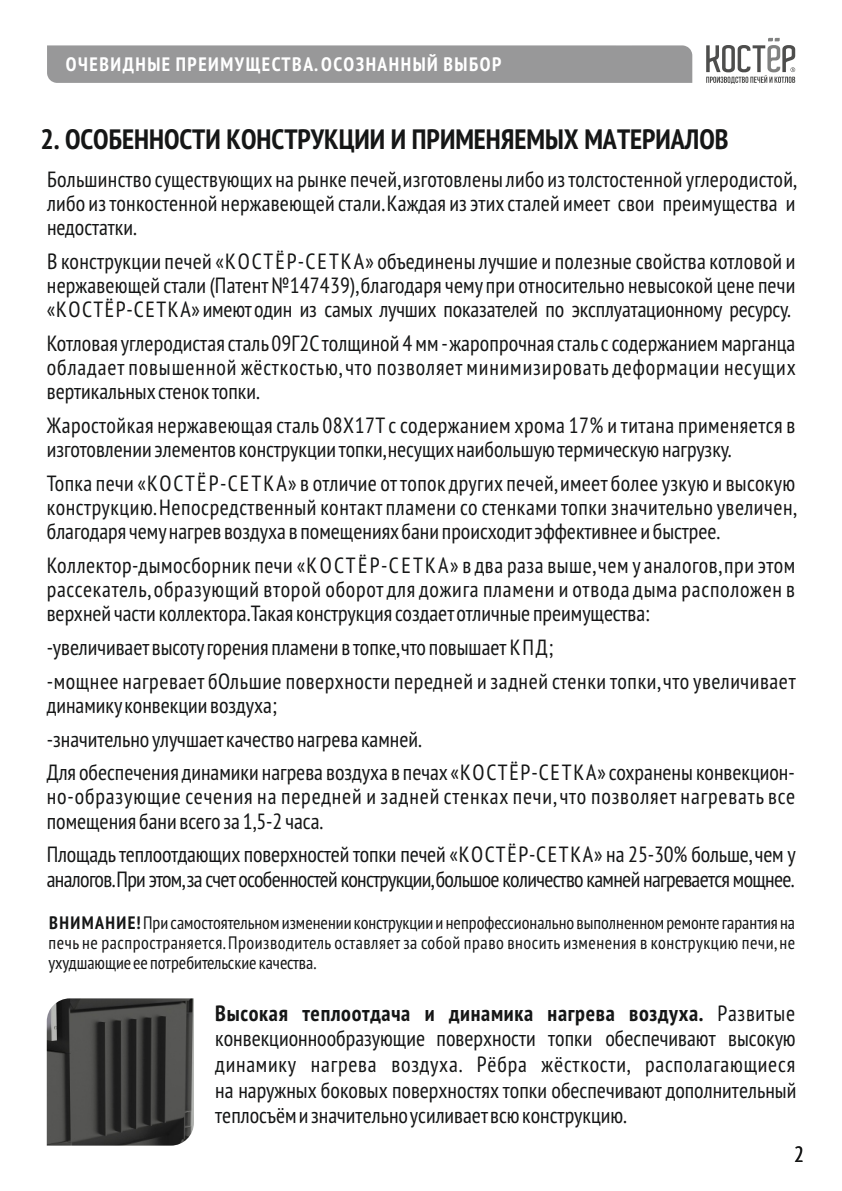
<style>
.page{position:relative;width:842px;height:1191px;background:#fff}
.page>*{position:absolute;margin:0;border:0;box-sizing:border-box;transform-origin:0 0}
.t1{font:700 condensed 28px "PT Sans";color:#151616}
.t2{font:condensed 22px/24.2px "PT Sans";color:#151616;text-align:justify}
.t3{font:condensed 22px/24.2px "PT Sans";letter-spacing:-.03em;color:#151616}
.t4{font:condensed 22px/33.6px "PT Sans";letter-spacing:.025em;color:#151616}
.t5{font:condensed 22px/24.2px "PT Sans";letter-spacing:.04em;color:#151616}
.t6{font:700 condensed 19.4px "PT Sans";letter-spacing:.08em;color:#fff}
.t7{font:condensed 18px/19.8px "PT Sans";color:#151616;text-align:justify}
.s1{font-weight:700}
</style>
<div class="page">
<div style="left:47px;top:45px;width:645px;height:38px;background:#989899"></div>
<svg style="left:706px;top:38px;width:89px;height:46px"></svg>
<img style="left:47px;top:998px;width:147px;height:147px">
<p class="t6" style="left:66px;top:57px;width:437px">ОЧЕВИДНЫЕ ПРЕИМУЩЕСТВА.ОСОЗНАННЫЙ ВЫБОР</p>
<p class="t1" style="left:41px;top:128px;width:690px">2. ОСОБЕННОСТИ КОНСТРУКЦИИ И ПРИМЕНЯЕМЫХ МАТЕРИАЛОВ</p>
<p class="t2" style="left:47px;top:169px;width:751px">Большинство существующих на рынке печей,изготовленылибо изтолстостенной углеродистой, либо изтонкостенной нержавеющей стали.Каждая изэтих сталей имеет свои преимущества и недостатки.</p>
<p class="t2" style="left:47px;top:251px;width:750px">В конструкции печей «КОСТЁР-СЕТКА» объединены лучшие и полезные свойства котловой и нержавеющей стали (Патент№147439),благодарячему при относительно невысокой цене печи «КОСТЁР-СЕТКА» имеютодин из самых лучших показателей по эксплуатационному ресурсу.</p>
<p class="t2" style="left:47px;top:333px;width:750px">Котловаяуглеродистаясталь09Г2Столщиной 4 мм-жаропрочнаястальссодержанием марганца обладает повышенной жёсткостью,что позволяет минимизировать деформации несущих вертикальныхстенок топки.</p>
<p class="t2" style="left:47px;top:415px;width:750px">Жаростойкая нержавеющаясталь 08Х17Т ссодержанием хрома 17% и титана применяется в изготовлении элементов конструкции топки,несущихнаибольшую термическую нагрузку.</p>
<p class="t2" style="left:47px;top:473px;width:751px">Топка печи «KOСТЁР-СЕТКА» в отличие оттопок других печей,имеет более узкую и высокую конструкцию.Непосредственный контакт пламени со стенками топки значительно увеличен, благодаря чемунагрев воздуха в помещенияхбани происходитэффективнее и быстрее.</p>
<p class="t2" style="left:47px;top:555px;width:750px">Коллектор-дымосборник печи «KОСТЁР-СЕТКА» в два раза выше,чем у аналогов,при этом рассекатель,образующий второй оборот для дожига пламени и отвода дыма расположен в верхней части коллектора.Такая конструкция создаетотличные преимущества:</p>
<p class="t4" style="left:47px;top:633px;width:750px">-увеличиваетвысотугорения пламени в топке,что повышает КПД;<br>-мощнее нагревает бОльшие поверхности передней и задней стенки топки,что увеличивает</p>
<p class="t2" style="left:47px;top:690px;width:750px;line-height:33.6px;text-align:left">динамикуконвекции воздуха;<br>-значительно улучшаеткачество нагрева камней.<br>Для обеспечения динамики нагрева воздуха в печах «КОСТЁР-СЕТКА» сохранены конвекцион-</p>
<p class="t5" style="left:47px;top:787px;width:750px">но-образующие сечения на передней и задней стенках печи,что позволяет нагревать все помещения бани всего за 1,5-2 часа.</p>
<p class="t3" style="left:47px;top:844px;width:750px">Площадь теплоотдающих поверхностей топки печей «КОСТЁР-СЕТКА» на 25-30% больше,чем у аналогов.При этом,за счетособенностей конструкции,большое количество камней нагревается мощнее.</p>
<p class="t7" style="left:48px;top:915px;width:748px"><span class="s1">ВНИМАНИЕ!</span> При самостоятельном изменении конструкции и непрофессионально выполненном ремонте гарантия на печь не распространяется.Производитель оставляетза собой право вносить изменения в конструкцию печи,не ухудшающие ее потребительские качества.</p>
<p class="t2" style="left:215px;top:1002px;width:583px;line-height:25.6px"><span class="s1">Высокая теплоотдача и динамика нагрева воздуха.</span> Развитые конвекционнообразующие поверхности топки обеспечивают высокую динамику нагрева воздуха. Рёбра жёсткости, располагающиеся на наружных боковых поверхностях топки обеспечивают дополнительный теплосъём и значительно усиливает всю конструкцию.</p>
<p class="t2" style="left:794px;top:1144px;width:11px">2</p>
</div>
